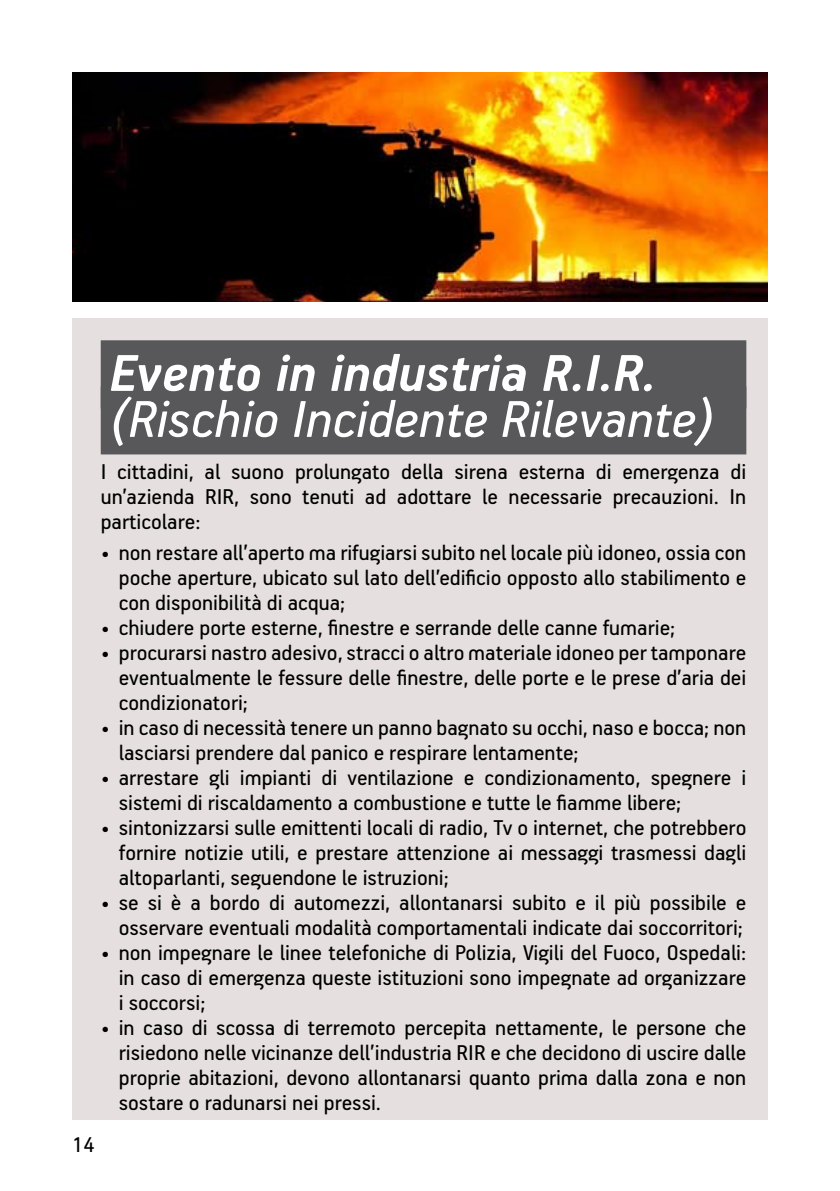
<style>
.page{position:relative;width:840px;height:1191px;background:#fff}
.page>*{position:absolute;margin:0;border:0;box-sizing:border-box;transform-origin:0 0}
.t1{font:italic 58px "PF Handbook Pro";color:#fff}
.t2{font:italic 700 58px "PF Handbook Pro";color:#fff}
.t3{font:24px/25px "PF Handbook Pro";color:#000;text-align:justify}
</style>
<div class="page">
<div style="left:72px;top:317px;width:695px;height:802px;background:#e5e0df"></div>
<div style="left:101px;top:340px;width:645px;height:68px;background:#58585a"></div>
<div style="left:101px;top:386px;width:645px;height:68px;background:#58585a"></div>
<img style="left:72px;top:72px;width:695px;height:230px">
<h1 class="t2" style="left:109px;top:338px;width:548px">Evento in industria R.I.R.</h1>
<h1 class="t1" style="left:109px;top:384px;width:606px">(Rischio Incidente Rilevante)</h1>
<p class="t3" style="left:101px;top:458px;width:646px">I cittadini, al suono prolungato della sirena esterna di emergenza di un’azienda RIR, sono tenuti ad adottare le necessarie precauzioni. In particolare:</p>
<p class="t3" style="left:119px;top:539px;width:628px;text-indent:-18px">• non restare all’aperto ma rifugiarsi subito nel locale più idoneo, ossia con poche aperture, ubicato sul lato dell’edificio opposto allo stabilimento e con disponibilità di acqua;</p>
<p class="t3" style="left:101px;top:614px;width:575px">• chiudere porte esterne, finestre e serrande delle canne fumarie;</p>
<p class="t3" style="left:119px;top:639px;width:628px;text-indent:-18px">• procurarsi nastro adesivo, stracci o altro materiale idoneo per tamponare eventualmente le fessure delle finestre, delle porte e le prese d’aria dei condizionatori;</p>
<p class="t3" style="left:119px;top:714px;width:628px;text-indent:-18px">• in caso di necessità tenere un panno bagnato su occhi, naso e bocca; non lasciarsi prendere dal panico e respirare lentamente;</p>
<p class="t3" style="left:119px;top:764px;width:628px;text-indent:-18px">• arrestare gli impianti di ventilazione e condizionamento, spegnere i sistemi di riscaldamento a combustione e tutte le fiamme libere;</p>
<p class="t3" style="left:119px;top:814px;width:628px;text-indent:-18px">• sintonizzarsi sulle emittenti locali di radio, Tv o internet, che potrebbero fornire notizie utili, e prestare attenzione ai messaggi trasmessi dagli altoparlanti, seguendone le istruzioni;</p>
<p class="t3" style="left:101px;top:889px;width:646px;text-align:right">• se si è a bordo di automezzi, allontanarsi subito e il più possibile e osservare eventuali modalità comportamentali indicate dai soccorritori;</p>
<p class="t3" style="left:119px;top:939px;width:628px;text-indent:-18px">• non impegnare le linee telefoniche di Polizia, Vigili del Fuoco, Ospedali: in caso di emergenza queste istituzioni sono impegnate ad organizzare i soccorsi;</p>
<p class="t3" style="left:119px;top:1014px;width:628px;text-indent:-18px">• in caso di scossa di terremoto percepita nettamente, le persone che risiedono nelle vicinanze dell’industria RIR e che decidono di uscire dalle proprie abitazioni, devono allontanarsi quanto prima dalla zona e non sostare o radunarsi nei pressi.</p>
<p class="t3" style="left:72px;top:1131px;width:24px">14</p>
</div>
